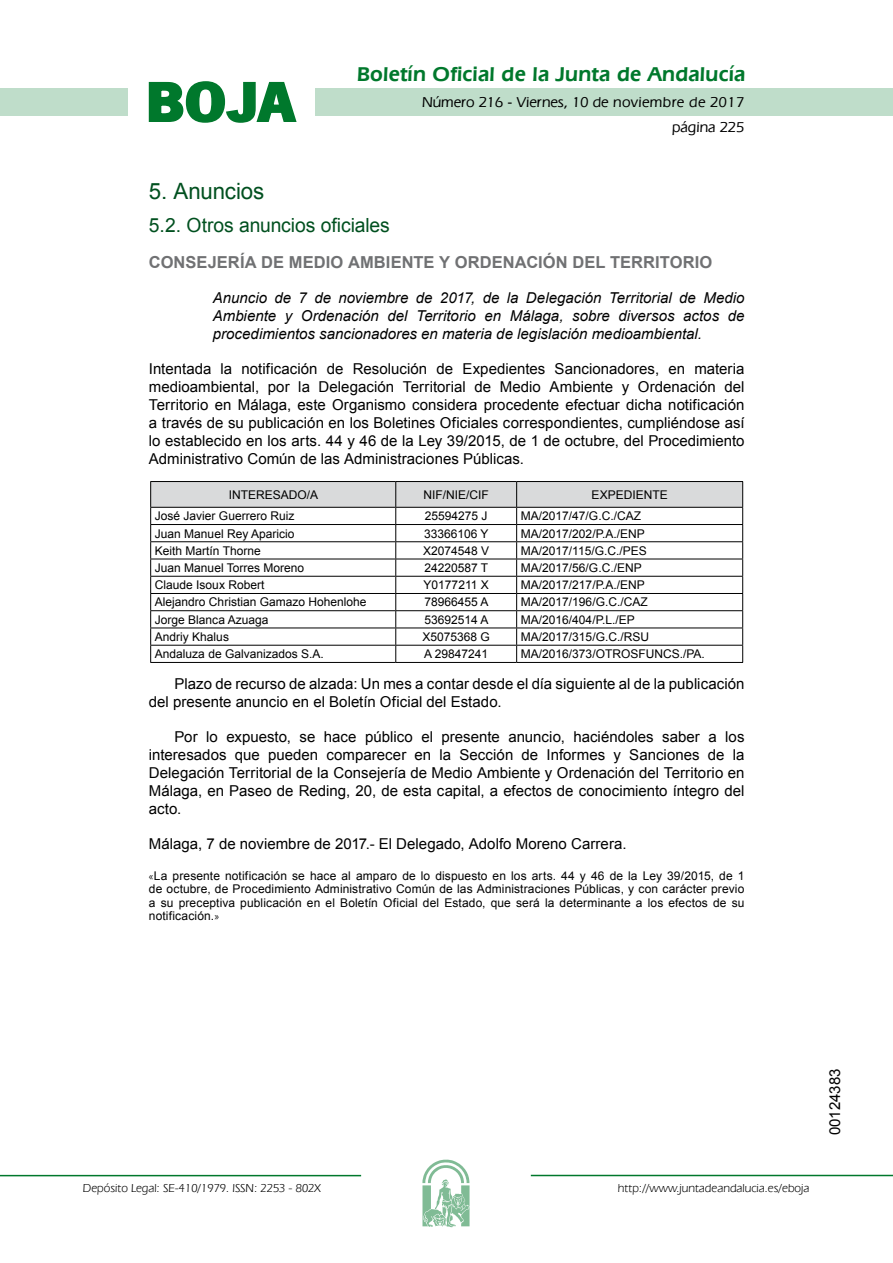
<style>
.page{position:relative;width:893px;height:1263px;background:#fff}
.page>*{position:absolute;margin:0;border:0;box-sizing:border-box;transform-origin:0 0}
.t1{font:700 57.75px "News Got T";color:#00782c;scale:1.14 1}
.t2{font:22.5px "Arial";letter-spacing:-.005em;color:#00501f}
.t3{font:600 21px "Eras IT Cby BT";letter-spacing:.01em;color:#00782c}
.t4{font:19.5px "Arial";letter-spacing:-.005em;color:#00501f}
.t5{font:700 16.5px "Arial";letter-spacing:.005em;color:#707173}
.t6{font:15px/18px "Arial";color:#000;text-align:justify}
.t7{font:italic 15px/18px "Arial";color:#000;text-align:justify}
.t8{font:500 15px/24.5px "Eras IT Cby BT";color:#000;text-align:right}
.t9{font:12px/13.5px "Arial";color:#000;text-align:justify}
.t10{font:12px "Eras IT Cby BT";color:#000}
.s1{font-family:"News Got T"}
</style>
<div class="page">
<div style="left:315px;top:88px;width:577px;height:28px;background:#bfddca"></div>
<div style="left:0;top:88px;width:128px;height:28px;background:#bfddca"></div>
<hr style="left:0;top:1175px;width:361px;height:1px;background:#00782c">
<svg style="left:422px;top:1159px;width:47px;height:68px"></svg>
<hr style="left:531px;top:1175px;width:361px;height:1px;background:#00782c">
<svg style="left:148px;top:81px;width:149px;height:42px"></svg>
<hr style="left:150px;top:481px;width:246px;height:1px;background:#000">
<hr style="left:396px;top:481px;width:120px;height:1px;background:#000">
<hr style="left:516px;top:481px;width:227px;height:1px;background:#000">
<svg style="left:150px;top:482px;width:593px;height:180px"></svg>
<hr style="left:150px;top:662px;width:246px;height:1px;background:#000">
<hr style="left:396px;top:662px;width:120px;height:1px;background:#000">
<hr style="left:516px;top:662px;width:227px;height:1px;background:#000">
<h1 class="t1" style="left:145px;top:68px;width:133px">BOJA</h1>
<h3 class="t3" style="left:357px;top:62px;width:390px">Boletín Oficial de la Junta de Andalucía</h3>
<p class="t8" style="left:422px;top:90px;width:324px">Número 216 - Viernes, 10 de noviembre de 2017 página 225</p>
<h2 class="t2" style="left:149px;top:177px;width:117px">5. Anuncios</h2>
<h3 class="t4" style="left:149px;top:212px;width:242px">5.2. Otros anuncios oficiales</h3>
<p class="t5" style="left:149px;top:251px;width:565px">CONSEJERÍA DE MEDIO AM BIENTE Y ORDENACIÓN DEL TERRITORIO</p>
<p class="t7" style="left:213px;top:289px;width:533px">Anuncio de 7 de noviembre de 2017, de la Delegación Territorial de Medio Ambiente y Ordenación del Territorio en Málaga, sobre diversos actos de procedimientos sancionadores en materia de legislación medioambiental.</p>
<p class="t6" style="left:149px;top:360px;width:597px">Intentada la notificación de Resolución de Expedientes Sancionadores, en materia medioambiental, por la Delegación Territorial de Medio Ambiente y Ordenación del Territorio en Málaga, este Organismo considera procedente efectuar dicha notificación a través de su publicación en los Boletines Oficiales correspondientes, cumpliéndose así lo establecido en los arts. 44 y 46 de la Ley 39/2015, de 1 de octubre, del Procedimiento Administrativo Común de las Administraciones Públicas.</p>
<p class="t9" style="left:229px;top:488px;width:91px">INTERESADO/A</p>
<p class="t9" style="left:423px;top:488px;width:67px">NIF/NIE/CIF</p>
<p class="t9" style="left:591px;top:488px;width:78px">EXPEDIENTE</p>
<p class="t9" style="left:155px;top:509px;width:141px">José Javier Guerrero Ruiz</p>
<p class="t9" style="left:425px;top:509px;width:64px">25594275 J</p>
<p class="t9" style="left:521px;top:509px;width:122px">MA/2017/47/G.C./CAZ</p>
<p class="t9" style="left:155px;top:527px;width:141px">Juan Manuel Rey Aparicio</p>
<p class="t9" style="left:424px;top:527px;width:66px">33366106 Y</p>
<p class="t9" style="left:521px;top:527px;width:125px">MA/2017/202/P.A./ENP</p>
<p class="t9" style="left:155px;top:544px;width:107px">Keith Martín Thorne</p>
<p class="t9" style="left:423px;top:544px;width:68px">X2074548 V</p>
<p class="t9" style="left:521px;top:544px;width:127px">MA/2017/115/G.C./PES</p>
<p class="t9" style="left:155px;top:561px;width:151px">Juan Manuel Torres Moreno</p>
<p class="t9" style="left:424px;top:561px;width:65px">24220587 T</p>
<p class="t9" style="left:521px;top:561px;width:122px">MA/2017/56/G.C./ENP</p>
<p class="t9" style="left:155px;top:578px;width:111px">Claude Isoux Robert</p>
<p class="t9" style="left:423px;top:578px;width:67px">Y0177211 X</p>
<p class="t9" style="left:521px;top:578px;width:125px">MA/2017/217/P.A./ENP</p>
<p class="t9" style="left:155px;top:596px;width:213px">Alejandro Christian Gamazo Hohenlohe</p>
<p class="t9" style="left:424px;top:596px;width:66px">78966455 A</p>
<p class="t9" style="left:521px;top:596px;width:128px">MA/2017/196/G.C./CAZ</p>
<p class="t9" style="left:155px;top:613px;width:115px">Jorge Blanca Azuaga</p>
<p class="t9" style="left:424px;top:613px;width:66px">53692514 A</p>
<p class="t9" style="left:521px;top:613px;width:115px">MA/2016/404/P.L./EP</p>
<p class="t9" style="left:155px;top:630px;width:76px">Andriy Khalus</p>
<p class="t9" style="left:422px;top:630px;width:69px">X5075368 G</p>
<p class="t9" style="left:521px;top:630px;width:130px">MA/2017/315/G.C./RSU</p>
<p class="t9" style="left:155px;top:647px;width:170px">Andaluza de Galvanizados S.A.</p>
<p class="t9" style="left:424px;top:647px;width:66px">A 29847241</p>
<p class="t9" style="left:521px;top:647px;width:185px">MA/2016/373/OTROSFUNCS./PA.</p>
<p class="t6" style="left:149px;top:675px;width:597px;text-indent:26px">Plazo de recurso de alzada: Un mes a contar desde el día siguiente al de la publicación del presente anuncio en el Boletín Oficial del Estado.</p>
<p class="t6" style="left:149px;top:728px;width:597px;text-indent:26px">Por lo expuesto, se hace público el presente anuncio, haciéndoles saber a los interesados que pueden comparecer en la Sección de Informes y Sanciones de la Delegación Territorial de la Consejería de Medio Ambiente y Ordenación del Territorio en Málaga, en Paseo de Reding, 20, de esta capital, a efectos de conocimiento íntegro del acto.</p>
<p class="t6" style="left:149px;top:835px;width:479px">Málaga, 7 de noviembre de 2017.- El Delegado, Adolfo Moreno Carrera.</p>
<p class="t9" style="left:149px;top:869px;width:597px"><span class="s1">«</span>La presente notificación se hace al amparo de lo dispuesto en los arts. 44 y 46 de la Ley 39/2015, de 1 de octubre, de Procedimiento Administrativo Común de las Administraciones Públicas, y con carácter previo a su preceptiva publicación en el Boletín Oficial del Estado, que será la determinante a los efectos de su notificación.<span class="s1">»</span></p>
<p class="t10" style="left:83px;top:1181px;width:239px">Depósito Legal: SE-410/1979. ISSN: 2253 - 802X</p>
<p class="t10" style="left:618px;top:1181px;width:193px">http://www.juntadeandalucia.es/eboja</p>
<p class="t6" style="left:826px;top:1135px;width:68px;rotate:-90deg">00124383</p>
</div>
